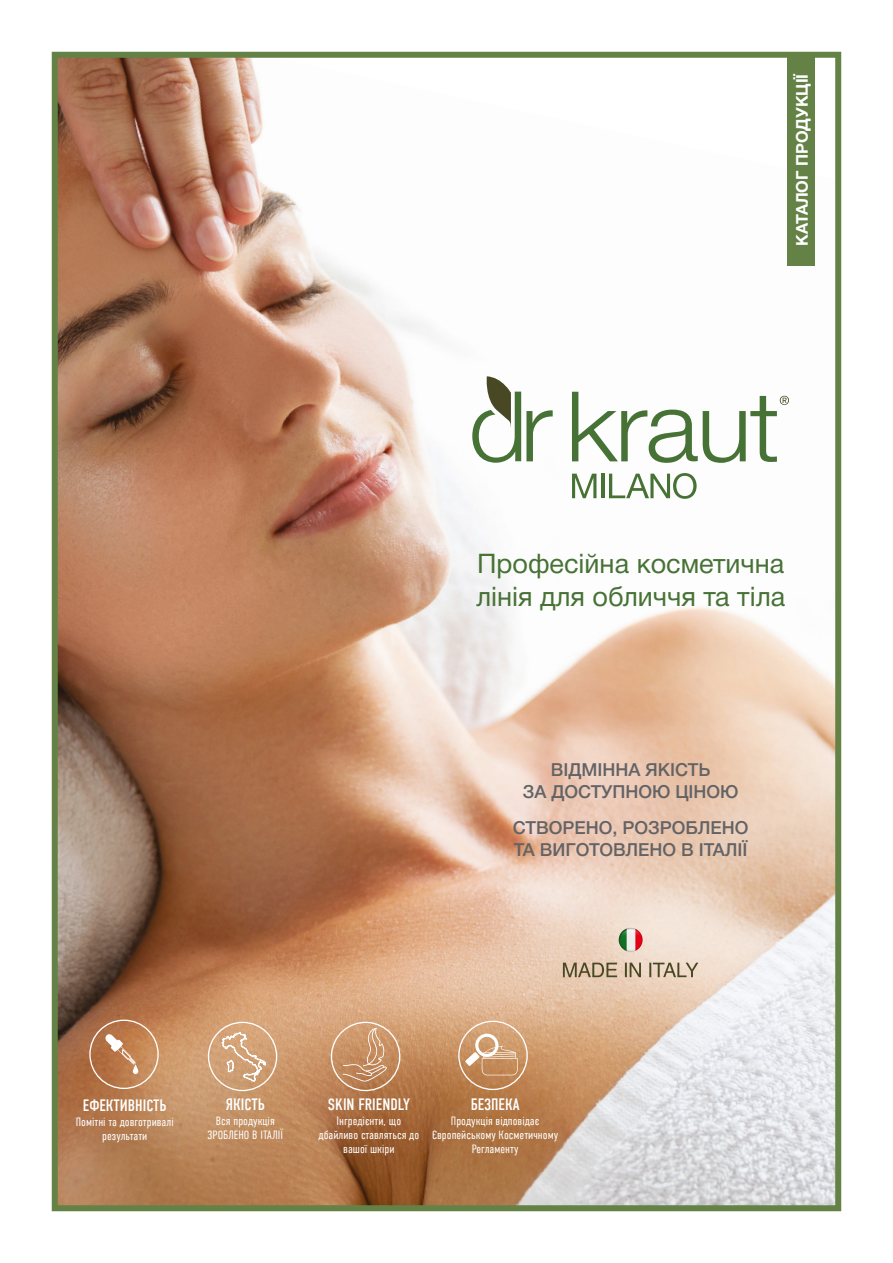
<style>
.page{position:relative;width:893px;height:1263px;background:#fff}
.page>*{position:absolute;margin:0;border:0;box-sizing:border-box;transform-origin:0 0}
.t1{font:27px/32.4px "Helvetica Neue Cyr";color:#477235}
.t2{font:500 18px "Helvetica Neue Cyr";color:#636366}
.t3{font:16.5px "DIN Condensed";color:#fff}
.t4{font:700 16.2px "Helvetica Neue Cyr";color:#fff}
.t5{font:300 12px/14.4px "DIN Condensed";color:#fff;text-align:center}
</style>
<div class="page">
<img style="left:59px;top:59px;width:775px;height:1145px">
<svg style="left:572px;top:474px;width:24px;height:24px"></svg>
<hr style="left:601px;top:474px;width:3px;height:24px;background:#477235">
<svg style="left:609px;top:473px;width:88px;height:26px"></svg>
<svg style="left:472px;top:376px;width:317px;height:87px"></svg>
<img style="left:619px;top:928px;width:24px;height:24px;border-radius:12px">
<svg style="left:563px;top:963px;width:135px;height:14px;background:#b7a68d"></svg>
<div style="left:787px;top:54px;width:28px;height:212px;background:#658246"></div>
<div style="left:52px;top:52px;width:789px;height:1159px;border:6px solid #658246"></div>
<div style="left:89px;top:1019px;width:70px;height:70px;border:1px solid #fff;border-radius:50%"></div>
<svg style="left:104px;top:1034px;width:35px;height:40px"></svg>
<div style="left:208px;top:1022px;width:69px;height:69px;border:1px solid #fff;border-radius:50%"></div>
<svg style="left:221px;top:1031px;width:45px;height:53px;background:#d8ae8a"></svg>
<svg style="left:329px;top:1020px;width:199px;height:72px;background:#ca986e"></svg>
<p class="t4" style="left:793px;top:246px;width:174px;rotate:-90deg">КАТАЛОГ ПРОДУКЦІЇ</p>
<p class="t1" style="left:476px;top:548px;width:311px">Професійна косметична лінія для обличчя та тіла</p>
<p class="t2" style="left:551px;top:760px;width:161px">ВІДМІННА ЯКІСТЬ</p>
<p class="t2" style="left:523px;top:781px;width:217px">ЗА ДОСТУПНОЮ ЦІНОЮ</p>
<p class="t2" style="left:513px;top:818px;width:237px">СТВОРЕНО, РОЗРОБЛЕНО</p>
<p class="t2" style="left:514px;top:839px;width:235px">ТА ВИГОТОВЛЕНО В ІТАЛІЇ</p>
<p class="t3" style="left:83px;top:1096px;width:85px">ЕФЕКТИВНІСТЬ</p>
<p class="t5" style="left:76px;top:1114px;width:99px">Помітні та довготривалі</p>
<p class="t5" style="left:102px;top:1129px;width:47px">результати</p>
<p class="t3" style="left:226px;top:1095px;width:40px">ЯКІСТЬ</p>
<p class="t5" style="left:216px;top:1113px;width:60px">Вся продукція</p>
<p class="t5" style="left:208px;top:1128px;width:77px">ЗРОБЛЕНО В ІТАЛІЇ</p>
<p class="t3" style="left:328px;top:1095px;width:83px">SKIN FRIENDLY</p>
<p class="t5" style="left:337px;top:1113px;width:66px">Інгредієнти, що</p>
<p class="t5" style="left:319px;top:1128px;width:102px">дбайливо ставляться до вашої шкіри</p>
<p class="t3" style="left:471px;top:1095px;width:50px">БЕЗПЕКА</p>
<p class="t5" style="left:451px;top:1113px;width:90px">Продукція відповідає</p>
<p class="t5" style="left:432px;top:1128px;width:127px">Європейському Косметичному<br>Регламенту</p>
</div>
